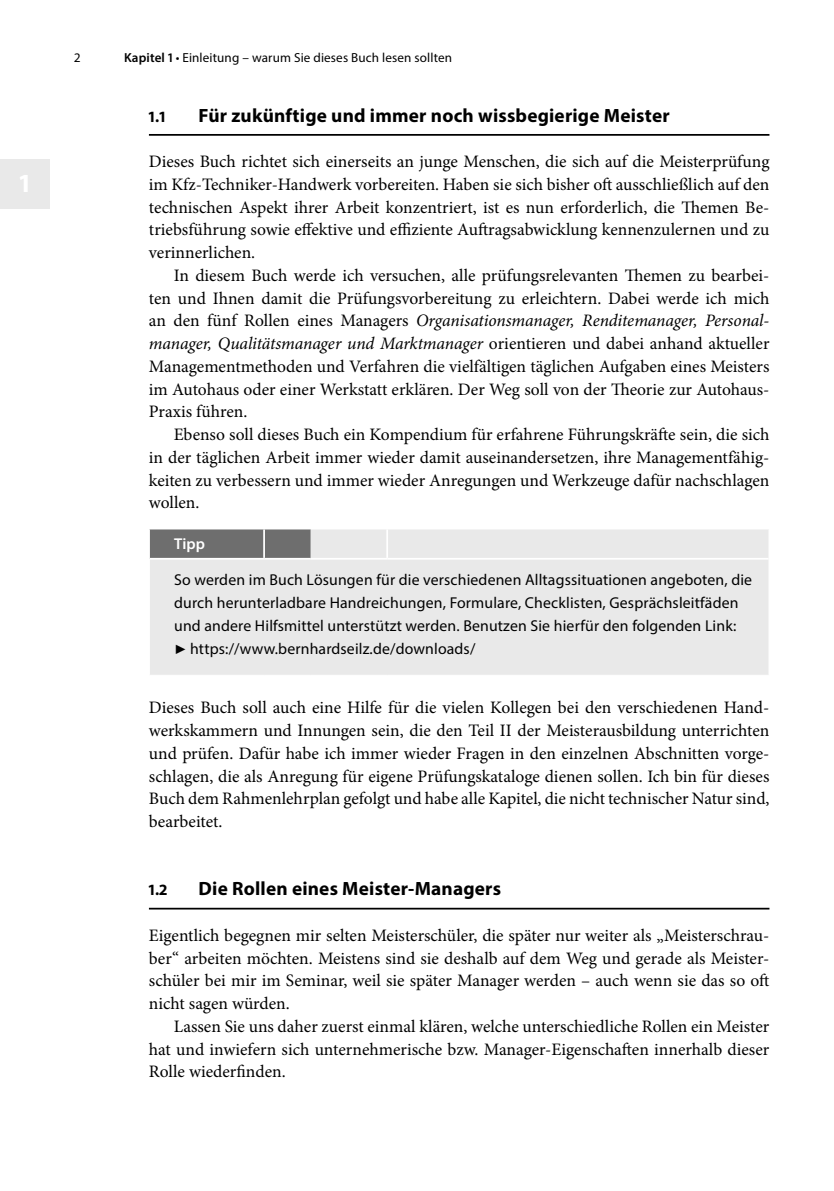
<style>
.page{position:relative;width:834px;height:1191px;background:#fff}
.page>*{position:absolute;margin:0;border:0;box-sizing:border-box;transform-origin:0 0}
.t1{font:700 26.25px "Myriad Pro";color:#fff}
.t2{font:700 19.25px "Myriad Pro";letter-spacing:.01em;color:#000}
.t3{font:17.5px/22.8px "Minion Pro";color:#000;text-align:justify}
.t4{font:15.75px/22.8px "Myriad Pro";letter-spacing:.01em;color:#000}
.t5{font:700 15.75px "Myriad Pro";color:#000}
.t6{font:600 15.75px "Myriad Pro";color:#fff}
.t7{font:13.12px "Myriad Pro";letter-spacing:.01em;color:#000}
.s1{font-weight:600}
.s2{font-style:italic}
.s3{font-family:"Blik Buttons"}
</style>
<div class="page">
<div style="left:0;top:159px;width:50px;height:49px;background:#e9e9e9"></div>
<hr style="left:149px;top:134px;width:620px;height:2px;background:#000">
<hr style="left:149px;top:907px;width:620px;height:2px;background:#000">
<div style="left:150px;top:529px;width:618px;height:146px;background:#e9e9e9"></div>
<hr style="left:263px;top:529px;width:2px;height:29px;background:#fff">
<hr style="left:150px;top:558px;width:114px;height:1px;background:#fff">
<hr style="left:264px;top:558px;width:47px;height:1px;background:#fff">
<hr style="left:311px;top:558px;width:76px;height:1px;background:#fff">
<hr style="left:387px;top:558px;width:381px;height:1px;background:#fff">
<hr style="left:386px;top:529px;width:2px;height:29px;background:#fff">
<h1 class="t1" style="left:20px;top:166px;width:12px">1</h1>
<p class="t7" style="left:74px;top:49px;width:7px">2</p>
<p class="t7" style="left:124px;top:49px;width:329px"><span class="s1">Kapitel 1</span> • Einleitung – warum Sie dieses Buch lesen sollten</p>
<p class="t5" style="left:149px;top:106px;width:18px">1.1</p>
<p class="t2" style="left:198px;top:102px;width:472px">Für zukünftige und immer noch wissbegierige Meister</p>
<p class="t3" style="left:149px;top:150px;width:622px">Dieses Buch richtet sich einerseits an junge Menschen, die sich auf die Meisterprüfung im Kfz-Techniker-Handwerk vorbereiten. Haben sie sich bisher oft ausschließlich auf den technischen Aspekt ihrer Arbeit konzentriert, ist es nun erforderlich, die Themen Be&shy;triebsführung sowie effektive und effiziente Auftragsabwicklung kennenzulernen und zu verinnerlichen.</p>
<p class="t3" style="left:149px;top:264px;width:622px;text-indent:25px">In diesem Buch werde ich versuchen, alle prüfungsrelevanten Themen zu bearbei&shy;ten und Ihnen damit die Prüfungsvorbereitung zu erleichtern. Dabei werde ich mich an den fünf Rollen eines Managers <span class="s2">Organisationsmanager, Renditemanager, Personal&shy;manager, Qualitätsmanager und Marktmanager</span> orientieren und dabei anhand aktueller Managementmethoden und Verfahren die vielfältigen täglichen Aufgaben eines Meisters im Autohaus oder einer Werkstatt erklären. Der Weg soll von der Theorie zur Autohaus-Praxis führen.</p>
<p class="t3" style="left:149px;top:423px;width:622px;text-indent:25px">Ebenso soll dieses Buch ein Kompendium für erfahrene Führungskräfte sein, die sich in der täglichen Arbeit immer wieder damit auseinandersetzen, ihre Managementfähig&shy;keiten zu verbessern und immer wieder Anregungen und Werkzeuge dafür nachschlagen wollen.</p>
<p class="t6" style="left:174px;top:533px;width:32px">Tipp</p>
<p class="t4" style="left:174px;top:568px;width:579px">So werden im Buch Lösungen für die verschiedenen Alltagssituationen angeboten, die durch herunterladbare Handreichungen, Formulare, Checklisten, Gesprächsleitfäden und andere Hilfsmittel unterstützt werden. Benutzen Sie hierfür den folgenden Link:<br><span class="s3">7</span> https://www.bernhardseilz.de/downloads/</p>
<p class="t3" style="left:149px;top:696px;width:622px">Dieses Buch soll auch eine Hilfe für die vielen Kollegen bei den verschiedenen Hand&shy;werkskammern und Innungen sein, die den Teil II der Meisterausbildung unterrichten und prüfen. Dafür habe ich immer wieder Fragen in den einzelnen Abschnitten vorge&shy;schlagen, die als Anregung für eigene Prüfungskataloge dienen sollen. Ich bin für dieses Buch dem Rahmenlehrplan gefolgt und habe alle Kapitel, die nicht technischer Natur sind, bearbeitet.</p>
<p class="t5" style="left:149px;top:879px;width:20px">1.2</p>
<p class="t2" style="left:198px;top:876px;width:304px">Die Rollen eines Meister-Managers</p>
<p class="t3" style="left:149px;top:924px;width:622px">Eigentlich begegnen mir selten Meisterschüler, die später nur weiter als „Meisterschrau&shy;ber“ arbeiten möchten. Meistens sind sie deshalb auf dem Weg und gerade als Meister&shy;schüler bei mir im Seminar, weil sie später Manager werden – auch wenn sie das so oft nicht sagen würden.</p>
<p class="t3" style="left:149px;top:1015px;width:622px;text-indent:25px">Lassen Sie uns daher zuerst einmal klären, welche unterschiedliche Rollen ein Meister hat und inwiefern sich unternehmerische bzw. Manager-Eigenschaften innerhalb dieser Rolle wiederfinden.</p>
</div>
